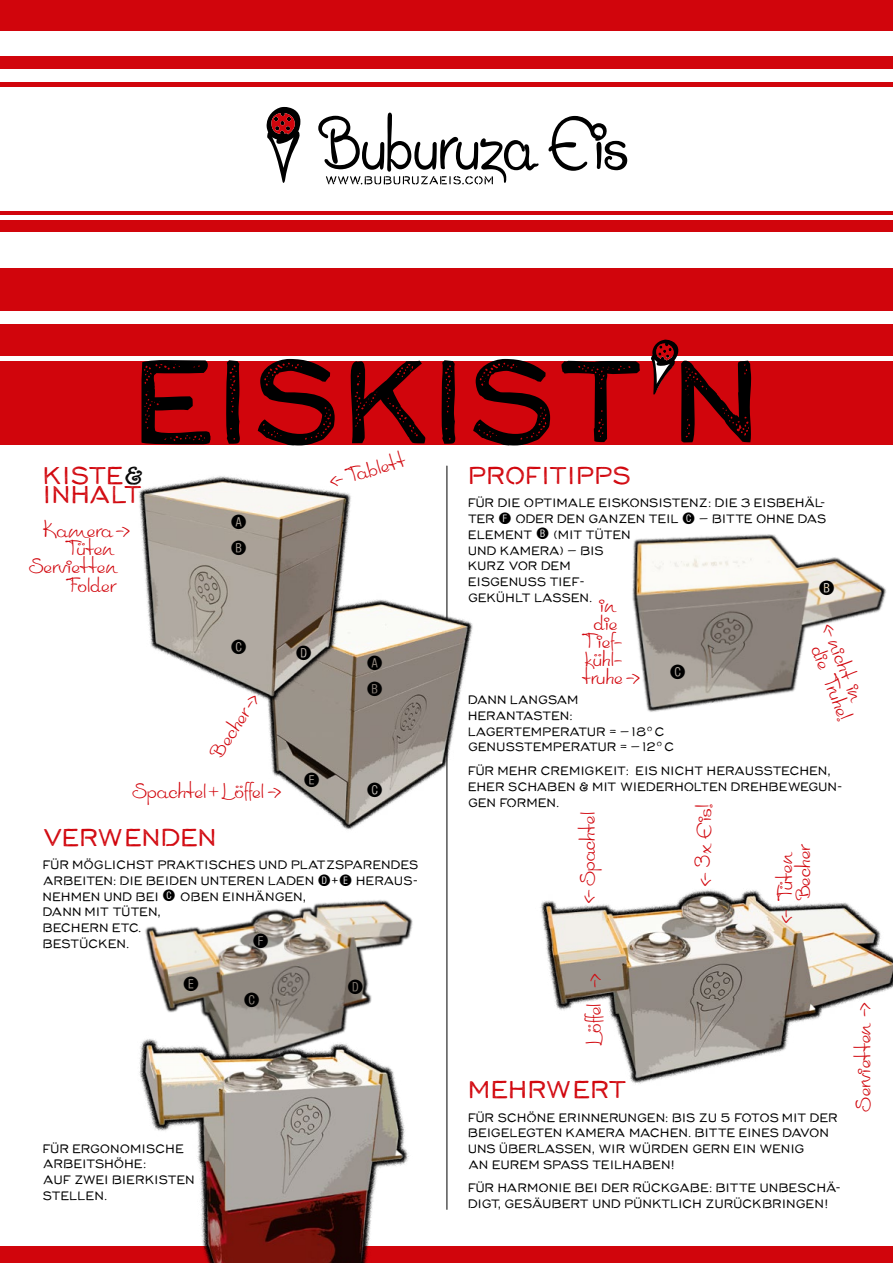
<style>
.page{position:relative;width:893px;height:1263px;background:#fff}
.page>*{position:absolute;margin:0;border:0;box-sizing:border-box;transform-origin:0 0}
.t1{font:188.85px "Corinth Two";letter-spacing:-.07em;color:#000}
.t2{font:31.5px "Corinth Two";letter-spacing:-.02em;color:#d1050c}
.t3{font:31.5px "Corinth Two";color:#d1050c}
.t4{font:19.65px "Circle Frame Neg";color:#000}
.t5{font:18.15px "Heleno Script";letter-spacing:.02em;color:#d1050c}
.t6{font:15.75px/15.8px "Corinth";letter-spacing:-.02em;color:#000}
.t7{font:15.75px "Corinth";color:#000}
.t8{font:15.75px "Corinth";letter-spacing:-.045em;color:#000}
.s1{color:#000}
.s2{font-family:"Circle Frame Neg"}
</style>
<div class="page">
<div style="left:0;top:211px;width:893px;height:233px;background:#d1050c"></div>
<hr style="left:0;top:215px;width:893px;height:4px;background:#fff">
<hr style="left:0;top:356px;width:893px;height:4px;background:#fff">
<div style="left:0;top:233px;width:893px;height:35px;background:#fff"></div>
<div style="left:0;top:311px;width:893px;height:13px;background:#fff"></div>
<hr style="left:0;top:82px;width:893px;height:4px;background:#d1050c">
<div style="left:0;top:56px;width:893px;height:13px;background:#d1050c"></div>
<div style="left:0;top:0;width:893px;height:31px;background:#d1050c"></div>
<div style="left:0;top:1246px;width:893px;height:17px;background:#d1050c"></div>
<svg style="left:548px;top:116px;width:79px;height:55px"></svg>
<svg style="left:266px;top:107px;width:34px;height:76px"></svg>
<svg style="left:318px;top:113px;width:221px;height:71px"></svg>
<svg style="left:651px;top:339px;width:29px;height:56px"></svg>
<hr style="left:446px;top:466px;width:1px;height:743px;background:#000">
<img style="left:540px;top:889px;width:353px;height:195px">
<img style="left:632px;top:534px;width:254px;height:178px">
<img style="left:268px;top:593px;width:205px;height:243px">
<img style="left:139px;top:476px;width:221px;height:235px">
<img style="left:145px;top:900px;width:268px;height:129px">
<img style="left:139px;top:1029px;width:270px;height:234px">
<p class="t1" style="left:128px;top:298px;width:639px">eiskistn</p>
<p class="t2" style="left:43px;top:460px;width:103px">KISTE<span class="s1">&amp;</span></p>
<p class="t2" style="left:43px;top:479px;width:101px">INHALT</p>
<p class="t5" style="left:43px;top:519px;width:89px">Kam era–&gt;</p>
<p class="t5" style="left:66px;top:537px;width:48px">Tüten</p>
<p class="t5" style="left:29px;top:555px;width:88px">Servietten</p>
<p class="t5" style="left:66px;top:573px;width:51px">Folder</p>
<p class="t4" style="left:230px;top:511px;width:19px">A</p>
<p class="t4" style="left:230px;top:536px;width:19px">B</p>
<p class="t5" style="left:326px;top:470px;width:80px;rotate:-16deg">&lt;–Tablett</p>
<p class="t4" style="left:230px;top:636px;width:19px">C</p>
<p class="t4" style="left:295px;top:641px;width:19px">D</p>
<p class="t5" style="left:205px;top:749px;width:75px;rotate:-56deg">Becher–&gt;</p>
<p class="t5" style="left:132px;top:780px;width:151px">Spachtel+Löffel–&gt;</p>
<p class="t4" style="left:303px;top:769px;width:19px">E</p>
<p class="t4" style="left:366px;top:651px;width:19px">A</p>
<p class="t4" style="left:366px;top:677px;width:19px">B</p>
<p class="t4" style="left:366px;top:778px;width:19px">C</p>
<p class="t2" style="left:43px;top:821px;width:176px">VERWENDEN</p>
<p class="t6" style="left:43px;top:857px;width:377px;text-align:justify">FÜR MÖGLICHST PRAKTISCHES UND PLATZSPARENDES ARBEITEN: DIE BEIDEN UNTEREN LADEN <span class="s2">D</span>+<span class="s2">E</span> HERAUS-NEHMEN UND BEI <span class="s2">C</span> OBEN EINHÄNGEN,</p>
<p class="t6" style="left:43px;top:905px;width:120px">DANN MIT TÜTEN,</p>
<p class="t6" style="left:43px;top:920px;width:100px">BECHERN ETC.</p>
<p class="t6" style="left:43px;top:936px;width:88px">BESTÜCKEN.</p>
<p class="t4" style="left:252px;top:930px;width:19px">F</p>
<p class="t4" style="left:182px;top:973px;width:19px">E</p>
<p class="t4" style="left:243px;top:989px;width:19px">C</p>
<p class="t6" style="left:43px;top:1141px;width:143px">FÜR ERGONOMISCHE</p>
<p class="t6" style="left:43px;top:1157px;width:105px">ARBEITSHÖHE:</p>
<p class="t6" style="left:43px;top:1172px;width:154px">AUF ZWEI BIERKISTEN</p>
<p class="t6" style="left:43px;top:1188px;width:66px">STELLEN.</p>
<p class="t4" style="left:347px;top:975px;width:19px">D</p>
<p class="t2" style="left:468px;top:460px;width:164px">PROFITIPPS</p>
<p class="t6" style="left:468px;top:495px;width:360px;text-align:justify">FÜR DIE OPTIMALE EISKONSISTENZ: DIE 3 EISBEHÄL-TER <span class="s2">F</span> ODER DEN GANZEN TEIL <span class="s2">C</span> – BITTE OHNE DAS ELEMENT <span class="s2">B</span> (MIT TÜTEN</p>
<p class="t6" style="left:468px;top:543px;width:137px">UND KAMERA) – BIS</p>
<p class="t6" style="left:468px;top:558px;width:105px">KURZ VOR DEM</p>
<p class="t6" style="left:468px;top:574px;width:116px">EISGENUSS TIEF--</p>
<p class="t6" style="left:468px;top:590px;width:126px">GEKÜHLT LASSEN.</p>
<p class="t4" style="left:818px;top:576px;width:19px">B</p>
<p class="t5" style="left:599px;top:594px;width:16px">in</p>
<p class="t5" style="left:594px;top:612px;width:25px">die</p>
<p class="t5" style="left:582px;top:630px;width:42px">Tief-</p>
<p class="t5" style="left:586px;top:648px;width:38px">kühl-</p>
<p class="t5" style="left:583px;top:666px;width:59px">truhe–&gt;</p>
<p class="t5" style="left:838px;top:619px;width:83px;rotate:69deg">&lt;–nicht in</p>
<p class="t5" style="left:828px;top:642px;width:81px;rotate:69deg">die Truhe!</p>
<p class="t4" style="left:669px;top:661px;width:19px">C</p>
<p class="t8" style="left:468px;top:692px;width:112px">DANN LANGSAM</p>
<p class="t6" style="left:468px;top:708px;width:106px">HERANTASTEN:</p>
<p class="t6" style="left:468px;top:724px;width:199px">LAGERTEMPERATUR = –18°C</p>
<p class="t7" style="left:468px;top:739px;width:208px">GENUSSTEMPERATUR = –12°C</p>
<p class="t6" style="left:468px;top:763px;width:376px">FÜR MEHR CREMIGKEIT: EIS NICHT HERAUSSTECHEN,<br>EHER SCHABEN &amp; MIT WIEDERHOLTEN DREHBEWEGUN-<br>GEN FORMEN.</p>
<p class="t5" style="left:693px;top:886px;width:85px;rotate:-90deg">&lt;–3x Eis!</p>
<p class="t5" style="left:577px;top:904px;width:94px;rotate:-90deg">&lt;–Spachtel</p>
<p class="t5" style="left:774px;top:924px;width:74px;rotate:-90deg">&lt;– Tüten</p>
<p class="t5" style="left:792px;top:900px;width:59px;rotate:-90deg">Becher</p>
<p class="t5" style="left:583px;top:1046px;width:75px;rotate:-90deg">Löffel –&gt;</p>
<p class="t3" style="left:468px;top:1074px;width:161px">MEHRWERT</p>
<p class="t6" style="left:468px;top:1110px;width:372px">FÜR SCHÖNE ERINNERUNGEN: BIS ZU 5 FOTOS MIT DER BEIGELEGTEN KAMERA MACHEN. BITTE EINES DAVON UNS ÜBERLASSEN, WIR WÜRDEN GERN EIN WENIG<br>AN EUREM SPASS TEILHABEN!</p>
<p class="t6" style="left:468px;top:1181px;width:375px">FÜR HARMONIE BEI DER RÜCKGABE: BITTE UNBESCHÄ-<br>DIGT, GESÄUBERT UND PÜNKTLICH ZURÜCKBRINGEN!</p>
<p class="t5" style="left:852px;top:1111px;width:111px;rotate:-90deg">Servietten –&gt;</p>
</div>
